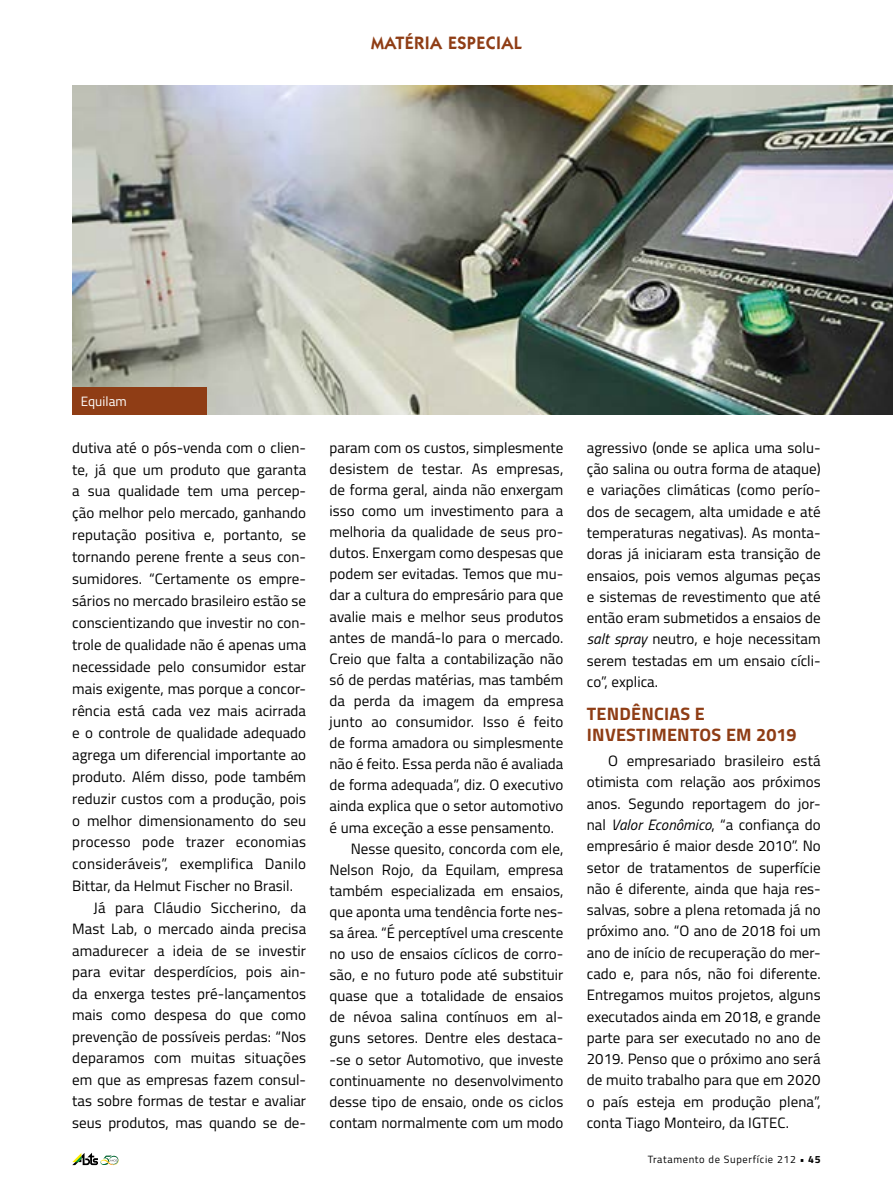
<style>
.page{position:relative;width:893px;height:1191px;background:#fff}
.page>*{position:absolute;margin:0;border:0;box-sizing:border-box;transform-origin:0 0}
.t1{font:700 18px/20.5px "Titillium";letter-spacing:.015em;color:#8f3d15}
.t2{font:600 18px "ITC Kabel Std";letter-spacing:.02em;color:#8f3d15}
.t3{font:15px/21.3px "Titillium";letter-spacing:.005em;color:#000;text-align:justify}
.t4{font:13.5px "Titillium";letter-spacing:.005em;color:#fff}
.t5{font:10.5px "Titillium";letter-spacing:.06em;color:#000}
.s1{font-style:italic}
.s2{font-weight:700}
</style>
<div class="page">
<img style="left:72px;top:85px;width:821px;height:330px">
<svg style="left:72px;top:1153px;width:47px;height:12px"></svg>
<div style="left:72px;top:387px;width:135px;height:28px;background:#8f3d15"></div>
<p class="t2" style="left:371px;top:32px;width:152px">MATÉRIA ESPECIAL</p>
<p class="t4" style="left:81px;top:391px;width:47px">Equilam</p>
<p class="t3" style="left:72px;top:436px;width:235px">dutiva até o pós-venda com o clien-</p>
<p class="t3" style="left:72px;top:458px;width:235px">te, já que um produto que garanta</p>
<p class="t3" style="left:72px;top:480px;width:235px">a sua qualidade tem uma percep-</p>
<p class="t3" style="left:72px;top:502px;width:235px">ção melhor pelo mercado, ganhando</p>
<p class="t3" style="left:72px;top:523px;width:235px">reputação positiva e, portanto, se</p>
<p class="t3" style="left:72px;top:545px;width:235px">tornando perene frente a seus con-</p>
<p class="t3" style="left:72px;top:567px;width:235px">sumidores. “Certamente os empre-</p>
<p class="t3" style="left:72px;top:589px;width:235px">sários no mercado brasileiro estão se</p>
<p class="t3" style="left:72px;top:611px;width:235px">conscientizando que investir no con-</p>
<p class="t3" style="left:72px;top:633px;width:235px">trole de qualidade não é apenas uma</p>
<p class="t3" style="left:72px;top:655px;width:235px">necessidade pelo consumidor estar</p>
<p class="t3" style="left:72px;top:677px;width:235px">mais exigente, mas porque a concor-</p>
<p class="t3" style="left:72px;top:699px;width:235px">rência está cada vez mais acirrada</p>
<p class="t3" style="left:72px;top:721px;width:235px">e o controle de qualidade adequado</p>
<p class="t3" style="left:72px;top:743px;width:235px">agrega um diferencial importante ao</p>
<p class="t3" style="left:72px;top:765px;width:235px">produto. Além disso, pode também</p>
<p class="t3" style="left:72px;top:787px;width:235px">reduzir custos com a produção, pois</p>
<p class="t3" style="left:72px;top:809px;width:235px">o melhor dimensionamento do seu</p>
<p class="t3" style="left:72px;top:831px;width:235px">processo pode trazer economias</p>
<p class="t3" style="left:72px;top:852px;width:235px">consideráveis”, exemplifica Danilo</p>
<p class="t3" style="left:72px;top:874px;width:222px">Bittar, da Helmut Fischer no Brasil.</p>
<p class="t3" style="left:94px;top:896px;width:214px">Já para Cláudio Siccherino, da</p>
<p class="t3" style="left:72px;top:917px;width:235px">Mast Lab, o mercado ainda precisa</p>
<p class="t3" style="left:72px;top:939px;width:235px">amadurecer a ideia de se investir</p>
<p class="t3" style="left:72px;top:960px;width:235px">para evitar desperdícios, pois ain-</p>
<p class="t3" style="left:72px;top:982px;width:235px">da enxerga testes pré-lançamentos</p>
<p class="t3" style="left:72px;top:1003px;width:235px">mais como despesa do que como</p>
<p class="t3" style="left:72px;top:1025px;width:235px">prevenção de possíveis perdas: “Nos</p>
<p class="t3" style="left:72px;top:1046px;width:235px">deparamos com muitas situações</p>
<p class="t3" style="left:72px;top:1068px;width:235px">em que as empresas fazem consul-</p>
<p class="t3" style="left:72px;top:1089px;width:235px">tas sobre formas de testar e avaliar</p>
<p class="t3" style="left:72px;top:1111px;width:235px">seus produtos, mas quando se de-</p>
<p class="t3" style="left:330px;top:436px;width:235px">param com os custos, simplesmente</p>
<p class="t3" style="left:330px;top:457px;width:235px">desistem de testar. As empresas,</p>
<p class="t3" style="left:330px;top:478px;width:235px">de forma geral, ainda não enxergam</p>
<p class="t3" style="left:330px;top:499px;width:235px">isso como um investimento para a</p>
<p class="t3" style="left:330px;top:520px;width:235px">melhoria da qualidade de seus pro-</p>
<p class="t3" style="left:330px;top:541px;width:235px">dutos. Enxergam como despesas que</p>
<p class="t3" style="left:330px;top:562px;width:235px">podem ser evitadas. Temos que mu-</p>
<p class="t3" style="left:330px;top:584px;width:235px">dar a cultura do empresário para que</p>
<p class="t3" style="left:330px;top:605px;width:235px">avalie mais e melhor seus produtos</p>
<p class="t3" style="left:330px;top:626px;width:235px">antes de mandá-lo para o mercado.</p>
<p class="t3" style="left:330px;top:647px;width:235px">Creio que falta a contabilização não</p>
<p class="t3" style="left:330px;top:668px;width:235px">só de perdas matérias, mas também</p>
<p class="t3" style="left:330px;top:689px;width:236px">da perda da imagem da empresa</p>
<p class="t3" style="left:330px;top:710px;width:235px">junto ao consumidor. Isso é feito</p>
<p class="t3" style="left:330px;top:731px;width:235px">de forma amadora ou simplesmente</p>
<p class="t3" style="left:330px;top:752px;width:235px">não é feito. Essa perda não é avaliada</p>
<p class="t3" style="left:330px;top:773px;width:235px">de forma adequada”, diz. O executivo</p>
<p class="t3" style="left:330px;top:794px;width:235px">ainda explica que o setor automotivo</p>
<p class="t3" style="left:330px;top:816px;width:226px">é uma exceção a esse pensamento.</p>
<p class="t3" style="left:351px;top:837px;width:214px">Nesse quesito, concorda com ele,</p>
<p class="t3" style="left:330px;top:858px;width:235px">Nelson Rojo, da Equilam, empresa</p>
<p class="t3" style="left:330px;top:879px;width:235px">também especializada em ensaios,</p>
<p class="t3" style="left:330px;top:900px;width:235px">que aponta uma tendência forte nes-</p>
<p class="t3" style="left:330px;top:921px;width:235px">sa área. “É perceptível uma crescente</p>
<p class="t3" style="left:330px;top:942px;width:235px">no uso de ensaios cíclicos de corro-</p>
<p class="t3" style="left:330px;top:963px;width:235px">são, e no futuro pode até substituir</p>
<p class="t3" style="left:330px;top:984px;width:235px">quase que a totalidade de ensaios</p>
<p class="t3" style="left:330px;top:1005px;width:235px">de névoa salina contínuos em al-</p>
<p class="t3" style="left:330px;top:1026px;width:235px">guns setores. Dentre eles destaca-</p>
<p class="t3" style="left:330px;top:1048px;width:235px">-se o setor Automotivo, que investe</p>
<p class="t3" style="left:330px;top:1069px;width:235px">continuamente no desenvolvimento</p>
<p class="t3" style="left:330px;top:1090px;width:235px">desse tipo de ensaio, onde os ciclos</p>
<p class="t3" style="left:330px;top:1111px;width:235px">contam normalmente com um modo</p>
<p class="t3" style="left:587px;top:436px;width:235px">agressivo (onde se aplica uma solu&shy;ção salina ou outra forma de ataque) e variações climáticas (como perío&shy;dos de secagem, alta umidade e até temperaturas negativas). As monta&shy;doras já iniciaram esta transição de ensaios, pois vemos algumas peças e sistemas de revestimento que até então eram submetidos a ensaios de <span class="s1">salt spray</span> neutro, e hoje necessitam serem testadas em um ensaio cícli&shy;co”, explica.</p>
<p class="t1" style="left:587px;top:702px;width:211px">TENDÊNCIAS E<br>INVESTIMENTOS EM 2019</p>
<p class="t3" style="left:587px;top:749px;width:235px;text-indent:21px">O empresariado brasileiro está otimista com relação aos próximos anos. Segundo reportagem do jor&shy;nal <span class="s1">Valor Econômico</span>, “a confiança do empresário é maior desde 2010”. No setor de tratamentos de superfície não é diferente, ainda que haja res&shy;salvas, sobre a plena retomada já no próximo ano. “O ano de 2018 foi um ano de início de recuperação do mer&shy;cado e, para nós, não foi diferente.<br>Entregamos muitos projetos, alguns executados ainda em 2018, e grande parte para ser executado no ano de 2019. Penso que o próximo ano será de muito trabalho para que em 2020 o país esteja em produção plena”, conta Tiago Monteiro, da IGTEC.</p>
<p class="t5" style="left:648px;top:1151px;width:174px">Tratamento de Superfície 212 <span class="s2">• 45</span></p>
</div>
